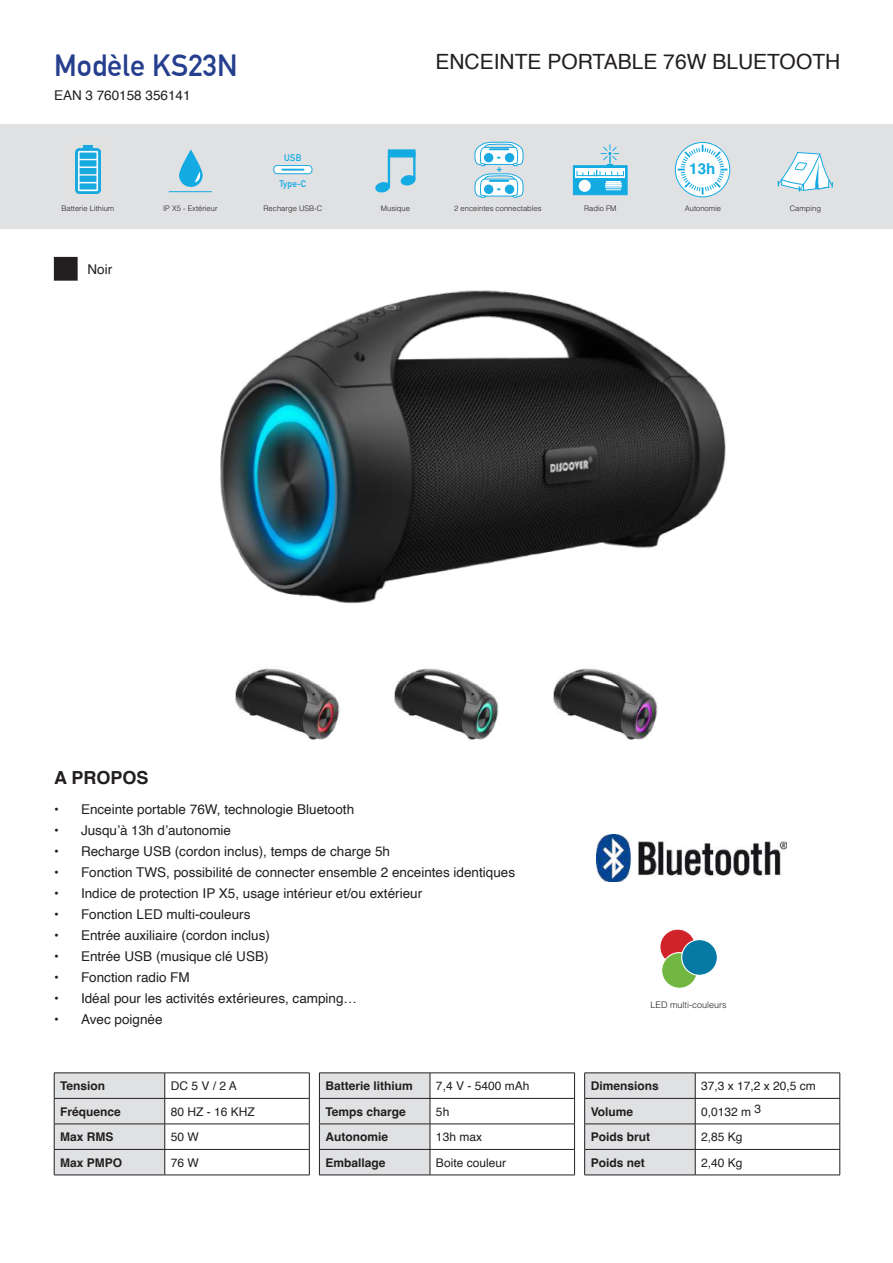
<style>
.page{position:relative;width:893px;height:1263px;background:#fff}
.page>*{position:absolute;margin:0;border:0;box-sizing:border-box;transform-origin:0 0}
.t1{font:700 30px "DIN Alternate";color:#253f8e}
.t2{font:21px "Helvetica";color:#231f20}
.t3{font:700 18px "Helvetica";color:#231f20}
.t4{font:700 15.15px "Helvetica";color:#14abe3}
.t5{font:13.5px/21px "Helvetica";color:#231f20}
.t6{font:700 12px "Helvetica";color:#231f20}
.t7{font:12px "Helvetica";color:#231f20}
.t8{font:700 9.75px "Century Gothic";color:#1aaae2}
.t9{font:700 9.45px "DIN Alternate";color:#14abe3}
.t10{font:300 9px "Helvetica";color:#231f20}
.t11{font:300 7.65px "Helvetica";color:#231f20}
</style>
<div class="page">
<div style="left:0;top:124px;width:893px;height:104px;background:#e0e1e3"></div>
<img style="left:75px;top:146px;width:26px;height:48px">
<svg style="left:676px;top:143px;width:53px;height:53px"></svg>
<svg style="left:777px;top:152px;width:56px;height:40px"></svg>
<svg style="left:375px;top:181px;width:16px;height:12px"></svg>
<hr style="left:388px;top:155px;width:2px;height:32px;background:#14abe3">
<svg style="left:400px;top:174px;width:16px;height:12px"></svg>
<hr style="left:413px;top:151px;width:2px;height:29px;background:#14abe3">
<div style="left:388px;top:149px;width:27px;height:8px;background:#14abe3"></div>
<svg style="left:274px;top:166px;width:38px;height:8px"></svg>
<div style="left:273px;top:165px;width:39px;height:9px;border:1px solid #1aaae2;border-radius:3px"></div>
<hr style="left:282px;top:169px;width:22px;height:2px;background:#17abe2">
<img style="left:54px;top:256px;width:672px;height:348px">
<hr style="left:54px;top:1072px;width:111px;height:1px;background:#231f20">
<hr style="left:165px;top:1098px;width:144px;height:1px;background:#231f20">
<hr style="left:165px;top:1124px;width:144px;height:1px;background:#231f20">
<hr style="left:165px;top:1149px;width:144px;height:1px;background:#231f20">
<svg style="left:309px;top:1073px;width:1px;height:102px"></svg>
<svg style="left:54px;top:1073px;width:111px;height:102px"></svg>
<hr style="left:54px;top:1175px;width:111px;height:1px;background:#231f20">
<hr style="left:165px;top:1072px;width:144px;height:1px;background:#231f20">
<hr style="left:165px;top:1175px;width:144px;height:1px;background:#231f20">
<hr style="left:319px;top:1072px;width:111px;height:1px;background:#231f20">
<hr style="left:430px;top:1098px;width:145px;height:1px;background:#231f20">
<hr style="left:430px;top:1124px;width:145px;height:1px;background:#231f20">
<hr style="left:430px;top:1149px;width:145px;height:1px;background:#231f20">
<svg style="left:574px;top:1073px;width:1px;height:102px"></svg>
<hr style="left:319px;top:1175px;width:111px;height:1px;background:#231f20">
<hr style="left:430px;top:1175px;width:145px;height:1px;background:#231f20">
<svg style="left:319px;top:1073px;width:112px;height:102px"></svg>
<hr style="left:430px;top:1072px;width:145px;height:1px;background:#231f20">
<hr style="left:695px;top:1072px;width:145px;height:1px;background:#231f20">
<hr style="left:695px;top:1098px;width:145px;height:1px;background:#231f20">
<hr style="left:695px;top:1124px;width:145px;height:1px;background:#231f20">
<hr style="left:695px;top:1149px;width:145px;height:1px;background:#231f20">
<svg style="left:584px;top:1073px;width:112px;height:102px"></svg>
<svg style="left:839px;top:1073px;width:1px;height:102px"></svg>
<hr style="left:584px;top:1175px;width:111px;height:1px;background:#231f20">
<hr style="left:695px;top:1175px;width:145px;height:1px;background:#231f20">
<hr style="left:584px;top:1072px;width:111px;height:1px;background:#231f20">
<div style="left:573px;top:165px;width:55px;height:30px;background:#14abe3;border:1px solid #14abe3"></div>
<svg style="left:579px;top:180px;width:12px;height:12px"></svg>
<svg style="left:576px;top:168px;width:49px;height:9px"></svg>
<svg style="left:577px;top:144px;width:47px;height:46px"></svg>
<div style="left:54px;top:257px;width:23px;height:23px;background:#231f20"></div>
<img style="left:235px;top:668px;width:105px;height:72px">
<img style="left:553px;top:668px;width:105px;height:72px">
<img style="left:394px;top:668px;width:105px;height:72px">
<svg style="left:474px;top:173px;width:49px;height:25px"></svg>
<svg style="left:474px;top:142px;width:49px;height:25px"></svg>
<div style="left:660px;top:929px;width:35px;height:36px;background:#d1232a;border-radius:50%"></div>
<div style="left:659px;top:928px;width:37px;height:37px;border:1px solid #fff;border-radius:50%"></div>
<div style="left:662px;top:952px;width:35px;height:36px;background:#73b743;border-radius:50%"></div>
<div style="left:661px;top:952px;width:37px;height:37px;border:1px solid #fff;border-radius:50%"></div>
<div style="left:682px;top:939px;width:35px;height:36px;background:#0679a5;border-radius:50%"></div>
<div style="left:681px;top:939px;width:37px;height:37px;border:1px solid #fff;border-radius:50%"></div>
<img style="left:597px;top:835px;width:190px;height:46px">
<hr style="left:169px;top:191px;width:43px;height:1px;background:#14abe3">
<svg style="left:179px;top:150px;width:24px;height:37px"></svg>
<svg style="left:194px;top:172px;width:7px;height:11px"></svg>
<h1 class="t1" style="left:54px;top:43px;width:185px">Modèle KS23N</h1>
<h2 class="t2" style="left:435px;top:45px;width:406px">ENCEINTE PORTABLE 76W BLUETOOTH</h2>
<p class="t5" style="left:54px;top:86px;width:138px">EAN 3 760158 356141</p>
<p class="t9" style="left:284px;top:150px;width:19px">USB</p>
<p class="t9" style="left:280px;top:176px;width:28px">Type-C</p>
<p class="t8" style="left:496px;top:163px;width:7px">+</p>
<p class="t4" style="left:689px;top:156px;width:28px">13h</p>
<p class="t11" style="left:264px;top:202px;width:60px">Recharge USB-C</p>
<p class="t11" style="left:381px;top:202px;width:31px">Musique</p>
<p class="t11" style="left:790px;top:202px;width:33px">Camping</p>
<p class="t11" style="left:163px;top:202px;width:56px">IP X5 - Extérieur</p>
<p class="t11" style="left:454px;top:202px;width:89px">2 enceintes connectables</p>
<p class="t11" style="left:584px;top:202px;width:34px">Radio FM</p>
<p class="t11" style="left:62px;top:202px;width:54px">Batterie Lithium</p>
<p class="t11" style="left:685px;top:202px;width:38px">Autonomie</p>
<p class="t5" style="left:88px;top:259px;width:26px">Noir</p>
<h3 class="t3" style="left:54px;top:766px;width:96px">A PROPOS</h3>
<p class="t5" style="left:54px;top:799px;width:302px">• Enceinte portable 76W, technologie Bluetooth</p>
<p class="t5" style="left:54px;top:820px;width:179px">• Jusqu’à 13h d’autonomie</p>
<p class="t5" style="left:54px;top:841px;width:338px">• Recharge USB (cordon inclus), temps de charge 5h</p>
<p class="t5" style="left:54px;top:862px;width:463px">• Fonction TWS, possibilité de connecter ensemble 2 enceintes identiques</p>
<p class="t5" style="left:54px;top:883px;width:370px">• Indice de protection IP X5, usage intérieur et/ou extérieur •  Fonction LED multi-couleurs</p>
<p class="t5" style="left:54px;top:925px;width:218px">• Entrée auxiliaire (cordon inclus)</p>
<p class="t5" style="left:54px;top:946px;width:216px">• Entrée USB (musique clé USB)</p>
<p class="t5" style="left:54px;top:967px;width:137px">• Fonction radio FM</p>
<p class="t5" style="left:54px;top:988px;width:305px">• Idéal pour les activités extérieures, camping…</p>
<p class="t5" style="left:54px;top:1009px;width:110px">• Avec poignée</p>
<p class="t6" style="left:60px;top:1078px;width:47px">Tension</p>
<p class="t7" style="left:171px;top:1077px;width:68px">DC 5 V / 2 A</p>
<p class="t6" style="left:60px;top:1104px;width:62px">Fréquence</p>
<p class="t7" style="left:171px;top:1102px;width:86px">80 HZ - 16 KHZ</p>
<p class="t6" style="left:60px;top:1129px;width:55px">Max RMS</p>
<p class="t7" style="left:171px;top:1128px;width:30px">50 W</p>
<p class="t6" style="left:60px;top:1155px;width:64px">Max PMPO</p>
<p class="t7" style="left:171px;top:1153px;width:30px">76 W</p>
<p class="t6" style="left:325px;top:1078px;width:89px">Batterie lithium</p>
<p class="t7" style="left:436px;top:1077px;width:95px">7,4 V - 5400 mAh</p>
<p class="t6" style="left:325px;top:1104px;width:82px">Temps charge</p>
<p class="t7" style="left:436px;top:1102px;width:15px">5h</p>
<p class="t6" style="left:325px;top:1129px;width:64px">Autonomie</p>
<p class="t7" style="left:436px;top:1128px;width:48px">13h max</p>
<p class="t6" style="left:325px;top:1155px;width:62px">Emballage</p>
<p class="t7" style="left:436px;top:1153px;width:72px">Boite couleur</p>
<p class="t10" style="left:651px;top:997px;width:78px">LED multi-couleurs</p>
<p class="t6" style="left:591px;top:1078px;width:70px">Dimensions</p>
<p class="t7" style="left:701px;top:1077px;width:116px">37,3 x 17,2 x 20,5 cm</p>
<p class="t6" style="left:591px;top:1104px;width:44px">Volume</p>
<p class="t7" style="left:701px;top:1102px;width:62px">0,0132 m 3</p>
<p class="t6" style="left:591px;top:1129px;width:61px">Poids brut</p>
<p class="t7" style="left:701px;top:1128px;width:43px">2,85 Kg</p>
<p class="t6" style="left:591px;top:1155px;width:56px">Poids net</p>
<p class="t7" style="left:701px;top:1153px;width:43px">2,40 Kg</p>
</div>
